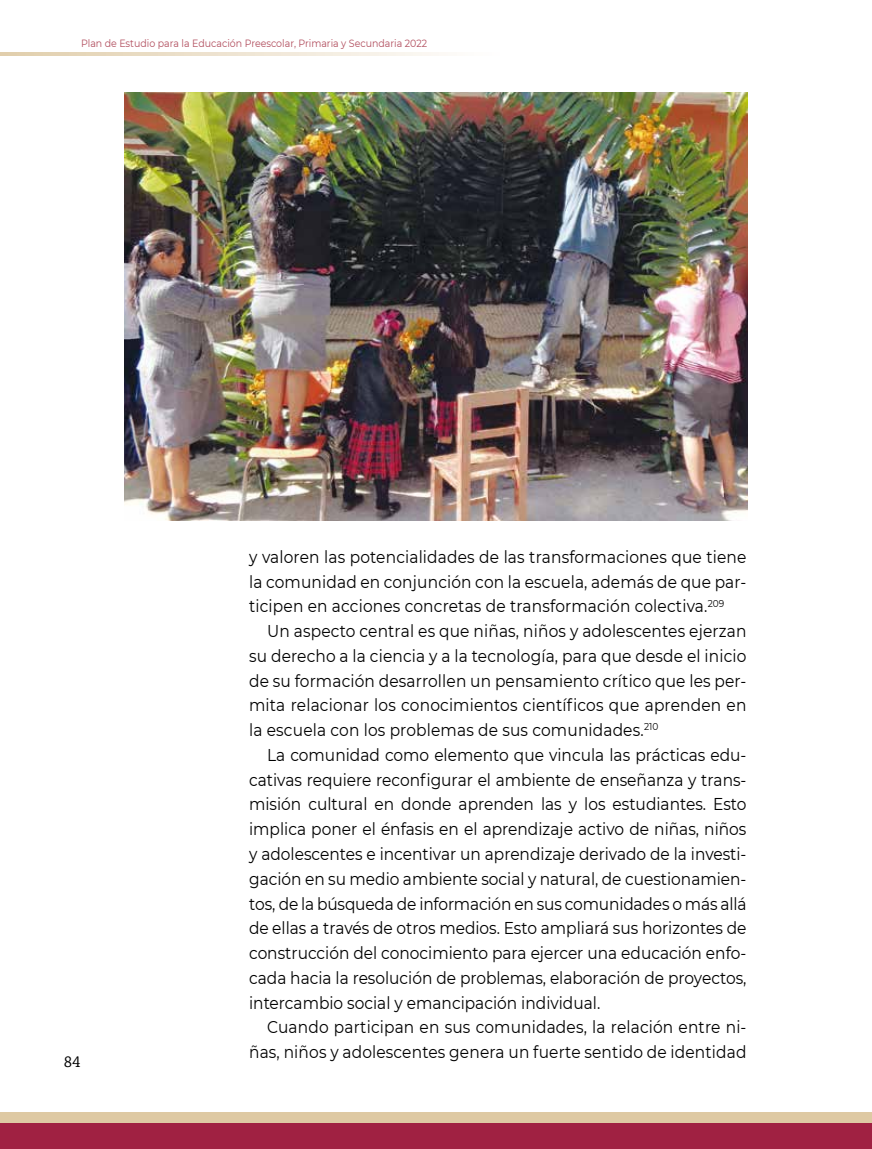
<style>
.page{position:relative;width:872px;height:1149px;background:#fff}
.page>*{position:absolute;margin:0;border:0;box-sizing:border-box;transform-origin:0 0}
.t1{font:17.1px/24.8px "Montserrat";letter-spacing:.01em;color:#000;text-align:justify;scale:.9 1}
.t2{font:15px "GMX Regular Sc";color:#000;scale:.9 1}
.t3{font:10.5px "Montserrat";color:#b14d5d;scale:.9 1}
</style>
<div class="page">
<div style="left:0;top:1122px;width:872px;height:26px;background:#a02142"></div>
<div style="left:0;top:1112px;width:872px;height:11px;background:#dec9a3"></div>
<svg style="left:0;top:53px;width:439px;height:2px"></svg>
<img style="left:125px;top:92px;width:622px;height:428px">
<p class="t3" style="left:81px;top:36px;width:386px">Plan de Estudio para la Educación Preescolar, Primaria y Secundaria 2022</p>
<p class="t2" style="left:64px;top:1048px;width:20px">84</p>
<p class="t1" style="left:249px;top:543px;width:554px">y valoren las potencialidades de las transformaciones que tiene la comunidad en conjunción con la escuela, además de que par&shy;ticipen en acciones concretas de transformación colectiva.<sup>209</sup></p>
<p class="t1" style="left:249px;top:617px;width:554px;text-indent:18px">Un aspecto central es que niñas, niños y adolescentes ejerzan su derecho a la ciencia y a la tecnología, para que desde el inicio de su formación desarrollen un pensamiento crítico que les per&shy;mita relacionar los conocimientos científicos que aprenden en la escuela con los problemas de sus comunidades.<sup>210</sup></p>
<p class="t1" style="left:249px;top:741px;width:554px;text-indent:18px">La comunidad como elemento que vincula las prácticas edu&shy;cativas requiere reconfigurar el ambiente de enseñanza y trans&shy;misión cultural en donde aprenden las y los estudiantes. Esto implica poner el énfasis en el aprendizaje activo de niñas, niños y adolescentes e incentivar un aprendizaje derivado de la investi&shy;gación en su medio ambiente social y natural, de cuestionamien&shy;tos, de la búsqueda de información en sus comunidades o más allá de ellas a través de otros medios. Esto ampliará sus horizontes de construcción del conocimiento para ejercer una educación enfo&shy;cada hacia la resolución de problemas, elaboración de proyectos, intercambio social y emancipación individual.</p>
<p class="t1" style="left:249px;top:1013px;width:554px;text-align:right">Cuando participan en sus comunidades, la relación entre ni&shy;ñas, niños y adolescentes genera un fuerte sentido de identidad</p>
</div>
